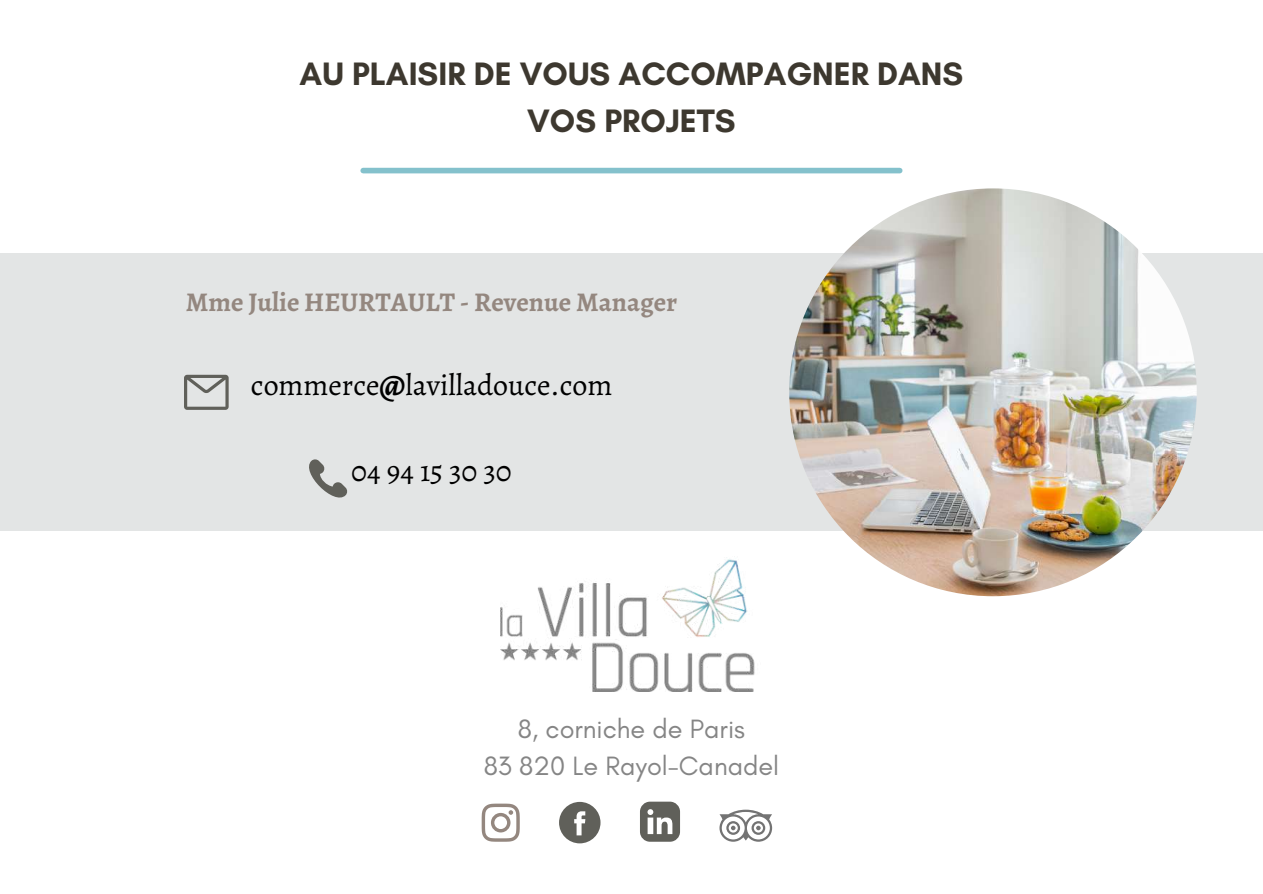
<style>
.page{position:relative;width:1263px;height:894px;background:#fff}
.page>*{position:absolute;margin:0;border:0;box-sizing:border-box;transform-origin:0 0}
.t1{font:700 33px/47.2px "Glacial Indifference";color:#3d382f;text-align:center}
.t2{font:30px "Alegreya";color:#000}
.t3{font:27px/37.2px "Glacial Indifference";color:#858585;text-align:center}
.t4{font:700 27px "Alegreya";color:#94877f}
.s1{font-weight:700}
</style>
<div class="page">
<div style="left:0;top:253px;width:1262px;height:278px;background:#dde0e0"></div>
<img style="left:789px;top:188px;width:408px;height:408px;border-radius:50%">
<div style="left:363px;top:168px;width:537px;height:5px;background:#84c1cc"></div>
<img style="left:501px;top:557px;width:254px;height:134px">
<svg style="left:184px;top:374px;width:45px;height:35px"></svg>
<svg style="left:309px;top:459px;width:38px;height:39px"></svg>
<svg style="left:482px;top:803px;width:38px;height:38px"></svg>
<svg style="left:559px;top:801px;width:41px;height:42px"></svg>
<svg style="left:640px;top:801px;width:40px;height:40px"></svg>
<svg style="left:719px;top:809px;width:53px;height:31px"></svg>
<p class="t1" style="left:300px;top:49px;width:665px">AU PLAISIR DE VOUS ACCOMPAGNER DANS<br>VOS PROJETS</p>
<p class="t4" style="left:186px;top:283px;width:493px">Mme Julie HEURTAULT - Revenue Manager</p>
<p class="t2" style="left:251px;top:364px;width:363px">commerce<span class="s1">@</span>lavilladouce.com</p>
<p class="t2" style="left:351px;top:450px;width:162px">04 94 15 30 30</p>
<p class="t3" style="left:484px;top:709px;width:297px">8, corniche de Paris<br>83 820 Le Rayol-Canadel</p>
</div>
